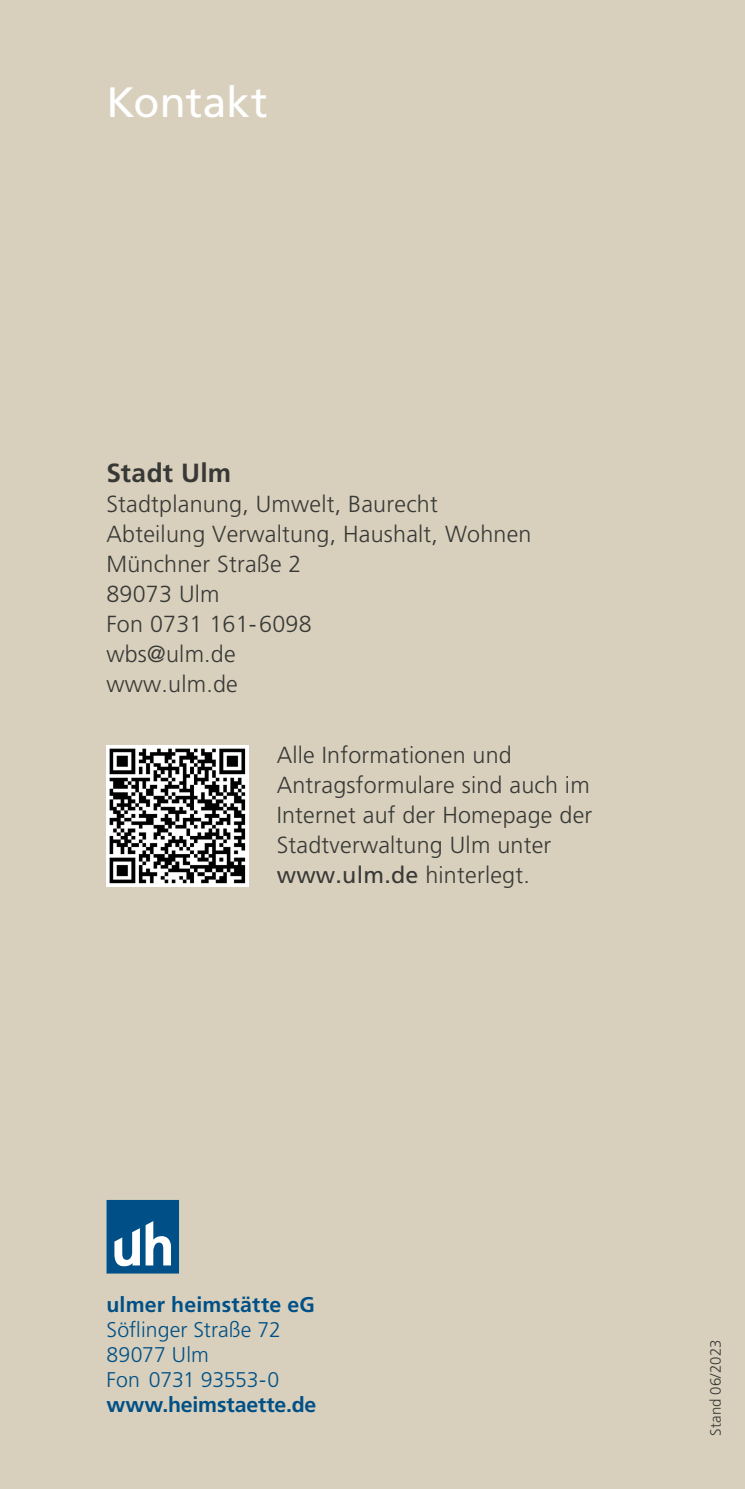
<style>
.page{position:relative;width:745px;height:1489px;background:#fff}
.page>*{position:absolute;margin:0;border:0;box-sizing:border-box;transform-origin:0 0}
.t1{font:42.5px "Frutiger LT Std";letter-spacing:.005em;color:#fff}
.t2{font:700 26.25px "Frutiger LT Std";letter-spacing:.01em;color:#383937}
.t3{font:300 23.25px/30px "Frutiger LT Std";letter-spacing:.01em;color:#383937}
.t4{font:300 21.25px/25px "Frutiger LT Std";letter-spacing:.005em;color:#005087}
.t5{font:700 21.25px "Frutiger LT Std";letter-spacing:.01em;color:#005087}
.t6{font:300 15px "Frutiger LT Std";letter-spacing:.01em;color:#383937}
.s1{font-weight:400}
</style>
<div class="page">
<div style="left:0;top:0;width:744px;height:1488px;background:#d8d0bc"></div>
<svg style="left:106px;top:1199px;width:73px;height:74px;background:#3977a1"></svg>
<img style="left:106px;top:745px;width:142px;height:141px">
<h1 class="t1" style="left:106px;top:77px;width:163px">Kontakt</h1>
<p class="t2" style="left:106px;top:458px;width:126px">Stadt Ulm</p>
<p class="t3" style="left:106px;top:489px;width:426px">Stadtplanung, Umwelt, Baurecht<br>Abteilung Verwaltung, Haushalt, Wohnen<br>Münchner Straße 2<br>89073 Ulm<br>Fon 0731 161-6098<br>wbs@ulm.de<br>www.ulm.de</p>
<p class="t3" style="left:276px;top:739px;width:317px">Alle Informationen und<br>Antragsformulare sind auch im<br>Internet auf der Homepage der<br>Stadtverwaltung Ulm unter <span class="s1">www.ulm.de</span> hinterlegt.</p>
<p class="t5" style="left:106px;top:1291px;width:210px">ulmer heimstätte eG</p>
<p class="t4" style="left:106px;top:1316px;width:176px">Söflinger Straße 72<br>89077 Ulm<br>Fon 0731 93553-0</p>
<p class="t5" style="left:106px;top:1391px;width:211px">www.heimstaette.de</p>
<p class="t6" style="left:706px;top:1435px;width:98px;rotate:-90deg">Stand 06/2023</p>
</div>
